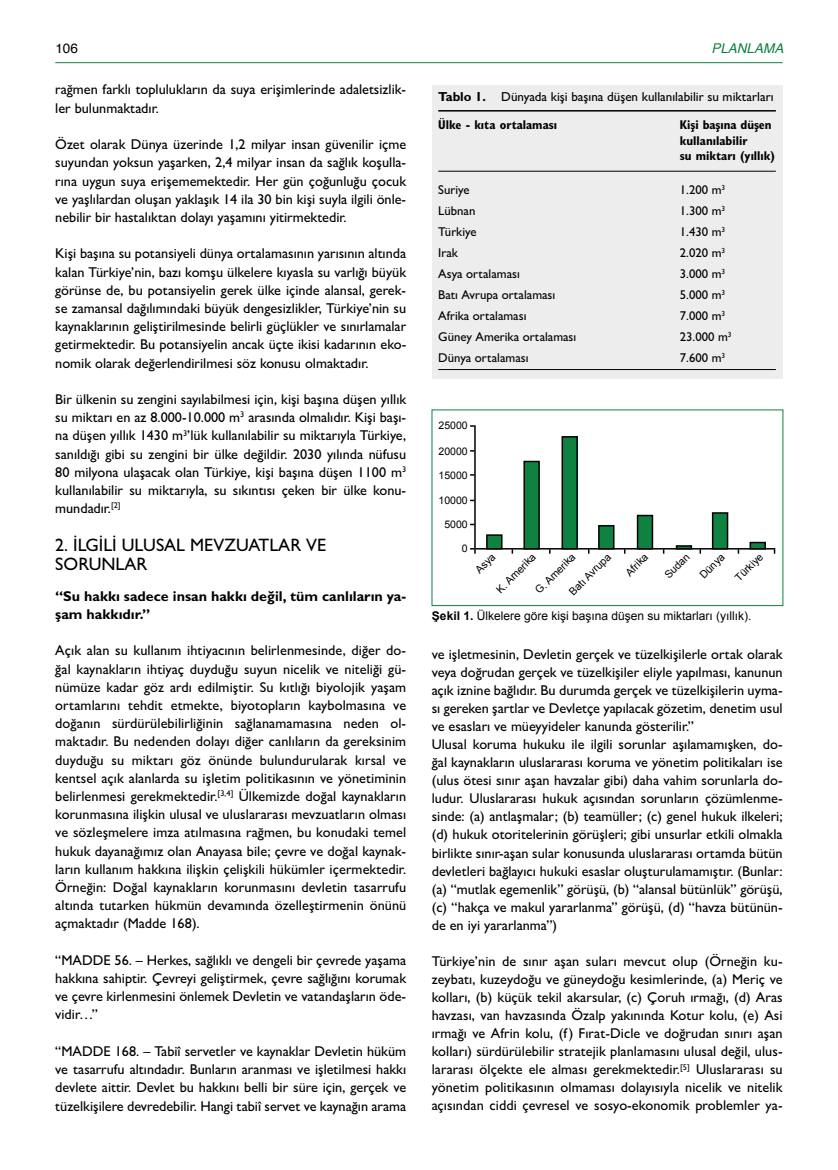
<style>
.page{position:relative;width:838px;height:1170px;background:#fff}
.page>*{position:absolute;margin:0;border:0;box-sizing:border-box;transform-origin:0 0}
.t1{font:500 18px/19.2px "Gill Sans MT Pro";color:#000}
.t2{font:500 14.25px/18.1px "Gill Sans MT Pro";color:#000;text-align:justify}
.t3{font:700 14.25px/18.1px "Gill Sans MT Pro";color:#000}
.t4{font:italic 13.5px "Helvetica";color:#0f8140}
.t5{font:13.5px "Helvetica";color:#000}
.t6{font:500 13.05px "Gill Sans MT Pro";color:#000}
.t7{font:500 12.75px "Gill Sans MT Pro";color:#000}
.t8{font:700 condensed 12.75px/15.3px "Gill Sans MT Pro";color:#000}
.t9{font:12px "Arial";color:#000}
.t10{font:10.5px "Arial";color:#000}
.s1{font-weight:700}
</style>
<div class="page">
<hr style="left:55px;top:62px;width:727px;height:1px;background:#0f8140">
<div style="left:432px;top:85px;width:350px;height:293px;background:#ededee"></div>
<hr style="left:438px;top:110px;width:338px;height:1px;background:#000">
<hr style="left:438px;top:171px;width:338px;height:1px;background:#000">
<hr style="left:438px;top:369px;width:338px;height:1px;background:#000">
<svg style="left:470px;top:425px;width:306px;height:128px"></svg>
<div style="left:675px;top:545px;width:17px;height:4px;border:2px solid #000"></div>
<div style="left:712px;top:513px;width:15px;height:35px;background:#0f8140"></div>
<div style="left:712px;top:512px;width:16px;height:37px;border:2px solid #000"></div>
<div style="left:750px;top:542px;width:15px;height:6px;background:#0f8140"></div>
<div style="left:749px;top:541px;width:17px;height:8px;border:2px solid #000"></div>
<p class="t5" style="left:55px;top:37px;width:24px">106</p>
<p class="t4" style="left:711px;top:37px;width:74px">PLANLAMA</p>
<p class="t6" style="left:438px;top:89px;width:337px"><span class="s1">Tablo 1.</span> Dünyada kişi başına düşen kullanılabilir su miktarları</p>
<p class="t8" style="left:438px;top:117px;width:120px">Ülke - kıta ortalaması</p>
<p class="t8" style="left:680px;top:117px;width:97px">Kişi başına düşen kullanılabilir<br>su miktarı (yıllık)</p>
<p class="t7" style="left:438px;top:182px;width:33px">Suriye</p>
<p class="t7" style="left:680px;top:182px;width:47px">1.200 m<sup>3</sup></p>
<p class="t7" style="left:438px;top:203px;width:39px">Lübnan</p>
<p class="t7" style="left:680px;top:203px;width:47px">1.300 m<sup>3</sup></p>
<p class="t7" style="left:438px;top:224px;width:40px">Türkiye</p>
<p class="t7" style="left:680px;top:224px;width:47px">1.430 m<sup>3</sup></p>
<p class="t7" style="left:438px;top:245px;width:21px">Irak</p>
<p class="t7" style="left:680px;top:245px;width:47px">2.020 m<sup>3</sup></p>
<p class="t7" style="left:438px;top:266px;width:83px">Asya ortalaması</p>
<p class="t7" style="left:680px;top:266px;width:47px">3.000 m<sup>3</sup></p>
<p class="t7" style="left:438px;top:287px;width:119px">Batı Avrupa ortalaması</p>
<p class="t7" style="left:680px;top:287px;width:47px">5.000 m<sup>3</sup></p>
<p class="t7" style="left:438px;top:308px;width:90px">Afrika ortalaması</p>
<p class="t7" style="left:680px;top:308px;width:47px">7.000 m<sup>3</sup></p>
<p class="t7" style="left:438px;top:329px;width:140px">Güney Amerika ortalaması</p>
<p class="t7" style="left:680px;top:329px;width:53px">23.000 m<sup>3</sup></p>
<p class="t7" style="left:438px;top:350px;width:92px">Dünya ortalaması</p>
<p class="t7" style="left:680px;top:350px;width:47px">7.600 m<sup>3</sup></p>
<p class="t2" style="left:55px;top:80px;width:352px">rağmen farklı toplulukların da suya erişimlerinde adaletsizlik&shy;ler bulunmaktadır.</p>
<p class="t2" style="left:55px;top:135px;width:352px">Özet olarak Dünya üzerinde 1,2 milyar insan güvenilir içme suyundan yoksun yaşarken, 2,4 milyar insan da sağlık koşulla&shy;rına uygun suya erişememektedir. Her gün çoğunluğu çocuk ve yaşlılardan oluşan yaklaşık 14 ila 30 bin kişi suyla ilgili önle&shy;nebilir bir hastalıktan dolayı yaşamını yitirmektedir.</p>
<p class="t2" style="left:55px;top:244px;width:352px">Kişi başına su potansiyeli dünya ortalamasının yarısının altında kalan Türkiye’nin, bazı komşu ülkelere kıyasla su varlığı büyük görünse de, bu potansiyelin gerek ülke içinde alansal, gerek&shy;se zamansal dağılımındaki büyük dengesizlikler, Türkiye’nin su kaynaklarının geliştirilmesinde belirli güçlükler ve sınırlamalar getirmektedir. Bu potansiyelin ancak üçte ikisi kadarının eko&shy;nomik olarak değerlendirilmesi söz konusu olmaktadır.</p>
<p class="t2" style="left:55px;top:390px;width:352px">Bir ülkenin su zengini sayılabilmesi için, kişi başına düşen yıllık su miktarı en az 8.000-10.000 m<sup>3</sup> arasında olmalıdır. Kişi başı&shy;na düşen yıllık 1430 m<sup>3</sup>’lük kullanılabilir su miktarıyla Türkiye, sanıldığı gibi su zengini bir ülke değildir. 2030 yılında nüfusu 80 milyona ulaşacak olan Türkiye, kişi başına düşen 1100 m<sup>3 </sup>kullanılabilir su miktarıyla, su sıkıntısı çeken bir ülke konu&shy;mundadır.<sup>[2]</sup></p>
<p class="t1" style="left:55px;top:534px;width:273px">2. İLGİLİ ULUSAL MEVZUATLAR VE<br>SORUNLAR</p>
<p class="t3" style="left:55px;top:586px;width:352px">“Su hakkı sadece insan hakkı değil, tüm canlıların ya&shy;şam hakkıdır.”</p>
<p class="t2" style="left:55px;top:641px;width:352px">Açık alan su kullanım ihtiyacının belirlenmesinde, diğer do&shy;ğal kaynakların ihtiyaç duyduğu suyun nicelik ve niteliği gü&shy;nümüze kadar göz ardı edilmiştir. Su kıtlığı biyolojik yaşam ortamlarını tehdit etmekte, biyotopların kaybolmasına ve doğanın sürdürülebilirliğinin sağlanamamasına neden ol&shy;maktadır. Bu nedenden dolayı diğer canlıların da gereksinim duyduğu su miktarı göz önünde bulundurularak kırsal ve kentsel açık alanlarda su işletim politikasının ve yönetiminin belirlenmesi gerekmektedir.<sup>[3,4]</sup> Ülkemizde doğal kaynakların korunmasına ilişkin ulusal ve uluslararası mevzuatların olması ve sözleşmelere imza atılmasına rağmen, bu konudaki temel hukuk dayanağımız olan Anayasa bile; çevre ve doğal kaynak&shy;ların kullanım hakkına ilişkin çelişkili hükümler içermektedir.<br>Örneğin: Doğal kaynakların korunmasını devletin tasarrufu altında tutarken hükmün devamında özelleştirmenin önünü açmaktadır (Madde 168).</p>
<p class="t2" style="left:55px;top:950px;width:352px">“MADDE 56. – Herkes, sağlıklı ve dengeli bir çevrede yaşama hakkına sahiptir. Çevreyi geliştirmek, çevre sağlığını korumak ve çevre kirlenmesini önlemek Devletin ve vatandaşların öde&shy;vidir…”</p>
<p class="t2" style="left:55px;top:1041px;width:352px">“MADDE 168. – Tabiî servetler ve kaynaklar Devletin hüküm ve tasarrufu altındadır. Bunların aranması ve işletilmesi hakkı devlete aittir. Devlet bu hakkını belli bir süre için, gerçek ve tüzelkişilere devredebilir. Hangi tabiî servet ve kaynağın arama</p>
<p class="t10" style="left:438px;top:418px;width:31px">25000</p>
<p class="t10" style="left:438px;top:444px;width:31px">20000</p>
<p class="t10" style="left:438px;top:468px;width:31px">15000</p>
<p class="t10" style="left:438px;top:493px;width:31px">10000</p>
<p class="t10" style="left:444px;top:517px;width:25px">5000</p>
<p class="t10" style="left:462px;top:541px;width:7px">0</p>
<p class="t10" style="left:472px;top:566px;width:25px;rotate:-45deg">Asya</p>
<p class="t10" style="left:493px;top:586px;width:52px;rotate:-45deg">K. Amerika</p>
<p class="t10" style="left:566px;top:588px;width:56px;rotate:-45deg">Batı Avrupa</p>
<p class="t10" style="left:622px;top:569px;width:28px;rotate:-45deg">Afrika</p>
<p class="t10" style="left:661px;top:571px;width:32px;rotate:-45deg">Sudan</p>
<p class="t10" style="left:696px;top:571px;width:32px;rotate:-45deg">Dünya</p>
<p class="t10" style="left:732px;top:574px;width:36px;rotate:-45deg">Türkiye</p>
<p class="t10" style="left:532px;top:587px;width:53px;rotate:-45deg">G. Amerika</p>
<p class="t9" style="left:432px;top:608px;width:321px"><span class="s1">Şekil 1.</span> Ülkelere göre kişi başına düşen su miktarları (yıllık).</p>
<p class="t2" style="left:432px;top:645px;width:352px;text-align:left">ve işletmesinin, Devletin gerçek ve tüzelkişilerle ortak olarak veya doğrudan gerçek ve tüzelkişiler eliyle yapılması, kanunun açık iznine bağlıdır. Bu durumda gerçek ve tüzelkişilerin uyma&shy;sı gereken şartlar ve Devletçe yapılacak gözetim, denetim usul ve esasları ve müeyyideler kanunda gösterilir.”<br>Ulusal koruma hukuku ile ilgili sorunlar aşılamamışken, do&shy;ğal kaynakların uluslararası koruma ve yönetim politikaları ise (ulus ötesi sınır aşan havzalar gibi) daha vahim sorunlarla do&shy;ludur. Uluslararası hukuk açısından sorunların çözümlenme&shy;sinde: (a) antlaşmalar; (b) teamüller; (c) genel hukuk ilkeleri; (d) hukuk otoritelerinin görüşleri; gibi unsurlar etkili olmakla birlikte sınır-aşan sular konusunda uluslararası ortamda bütün devletleri bağlayıcı hukuki esaslar oluşturulamamıştır. (Bunlar: (a) “mutlak egemenlik” görüşü, (b) “alansal bütünlük” görüşü, (c) “hakça ve makul yararlanma” görüşü, (d) “havza bütünün&shy;de en iyi yararlanma”)</p>
<p class="t2" style="left:432px;top:951px;width:352px">Türkiye’nin de sınır aşan suları mevcut olup (Örneğin ku&shy;zeybatı, kuzeydoğu ve güneydoğu kesimlerinde, (a) Meriç ve kolları, (b) küçük tekil akarsular, (c) Çoruh ırmağı, (d) Aras havzası, van havzasında Özalp yakınında Kotur kolu, (e) Asi ırmağı ve Afrin kolu, (f) Fırat-Dicle ve doğrudan sınırı aşan kolları) sürdürülebilir stratejik planlamasını ulusal değil, ulus&shy;lararası ölçekte ele alması gerekmektedir.<sup>[5]</sup> Uluslararası su yönetim politikasının olmaması dolayısıyla nicelik ve nitelik açısından ciddi çevresel ve sosyo-ekonomik problemler ya-</p>
</div>
